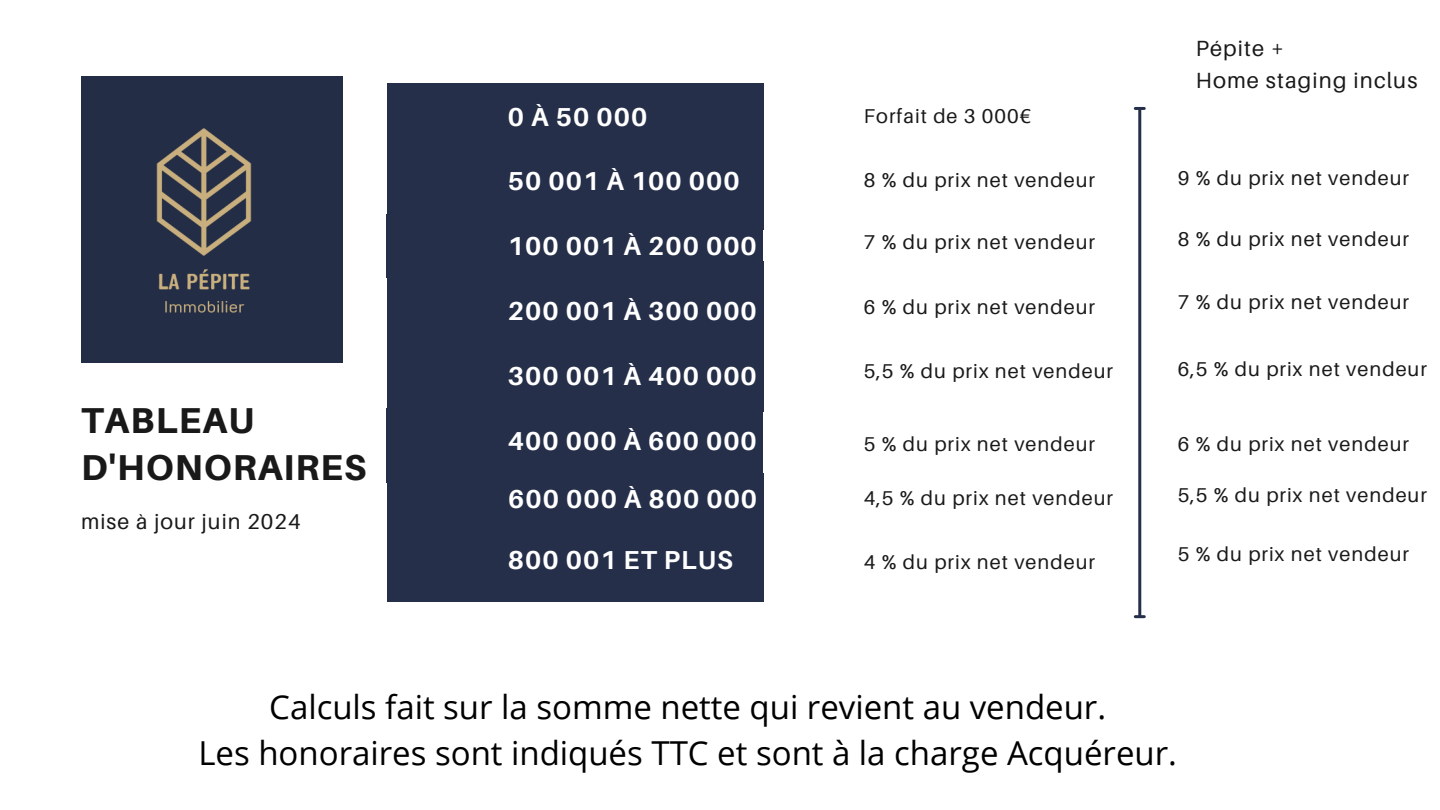
<style>
.page{position:relative;width:1440px;height:810px;background:#fff}
.page>*{position:absolute;margin:0;border:0;box-sizing:border-box;transform-origin:0 0}
.t1{font:800 36px/46.5px "Aileron";letter-spacing:.03em;color:#191919}
.t2{font:33px/45.8px "Open Sans";color:#000;text-align:center}
.t3{font:700 26px "Aileron";letter-spacing:.04em;color:#fff}
.t4{font:22px "Aileron";letter-spacing:.05em;color:#191919}
.t5{font:21.5px "Aileron";letter-spacing:.05em;color:#191919}
.t6{font:20px "Aileron";letter-spacing:.05em;color:#191919}
</style>
<div class="page">
<div style="left:387px;top:84px;width:376px;height:64px;background:#252f49"></div>
<div style="left:387px;top:131px;width:376px;height:99px;background:#252f49"></div>
<div style="left:387px;top:214px;width:376px;height:64px;background:#252f49"></div>
<div style="left:387px;top:261px;width:376px;height:91px;background:#252f49"></div>
<div style="left:387px;top:343px;width:376px;height:69px;background:#252f49"></div>
<div style="left:387px;top:408px;width:376px;height:75px;background:#252f49"></div>
<div style="left:387px;top:473px;width:376px;height:70px;background:#252f49"></div>
<div style="left:387px;top:537px;width:376px;height:64px;background:#252f49"></div>
<img style="left:81px;top:77px;width:262px;height:285px">
<hr style="left:1138px;top:109px;width:3px;height:507px;background:#252f49">
<svg style="left:1135px;top:107px;width:9px;height:3px"></svg>
<svg style="left:1135px;top:615px;width:9px;height:3px"></svg>
<p class="t1" style="left:81px;top:397px;width:287px">TABLEAU<br>D'HONORAIRES</p>
<h3 class="t5" style="left:81px;top:508px;width:221px">mise à jour juin 2024</h3>
<h3 class="t4" style="left:1196px;top:35px;width:90px">Pépite +</h3>
<p class="t4" style="left:1196px;top:67px;width:223px">Home staging inclus</p>
<p class="t3" style="left:508px;top:100px;width:141px">0 À 50 000</p>
<p class="t6" style="left:864px;top:103px;width:169px">Forfait de 3 000€</p>
<p class="t3" style="left:508px;top:165px;width:233px">50 001 À 100 000</p>
<p class="t6" style="left:864px;top:168px;width:233px">8 % du prix net vendeur</p>
<p class="t6" style="left:1178px;top:165px;width:233px">9 % du prix net vendeur</p>
<p class="t3" style="left:508px;top:230px;width:250px">100 001 À 200 000</p>
<h3 class="t6" style="left:864px;top:229px;width:233px">7 % du prix net vendeur</h3>
<h3 class="t6" style="left:1178px;top:227px;width:233px">8 % du prix net vendeur</h3>
<p class="t3" style="left:508px;top:295px;width:250px">200 001 À 300 000</p>
<p class="t6" style="left:864px;top:294px;width:233px">6 % du prix net vendeur</p>
<p class="t6" style="left:1178px;top:290px;width:233px">7 % du prix net vendeur</p>
<h3 class="t3" style="left:508px;top:359px;width:250px">300 001 À 400 000</h3>
<p class="t6" style="left:864px;top:359px;width:251px">5,5 % du prix net vendeur</p>
<p class="t6" style="left:1178px;top:357px;width:251px">6,5 % du prix net vendeur</p>
<p class="t3" style="left:508px;top:425px;width:250px">400 000 À 600 000</p>
<h3 class="t3" style="left:508px;top:483px;width:250px">600 000 À 800 000</h3>
<p class="t6" style="left:864px;top:431px;width:233px">5 % du prix net vendeur</p>
<p class="t6" style="left:864px;top:486px;width:251px">4,5 % du prix net vendeur</p>
<h3 class="t6" style="left:1178px;top:431px;width:233px">6 % du prix net vendeur</h3>
<p class="t6" style="left:1178px;top:483px;width:251px">5,5 % du prix net vendeur</p>
<p class="t3" style="left:508px;top:543px;width:226px">800 001 ET PLUS</p>
<h1 class="t6" style="left:864px;top:550px;width:233px">4 % du prix net vendeur</h1>
<p class="t6" style="left:1178px;top:542px;width:233px">5 % du prix net vendeur</p>
<p class="t2" style="left:198px;top:683px;width:980px">Calculs fait sur la somme nette qui revient au vendeur.<br>Les honoraires sont indiqués TTC et sont à la charge Acquéreur.</p>
</div>
